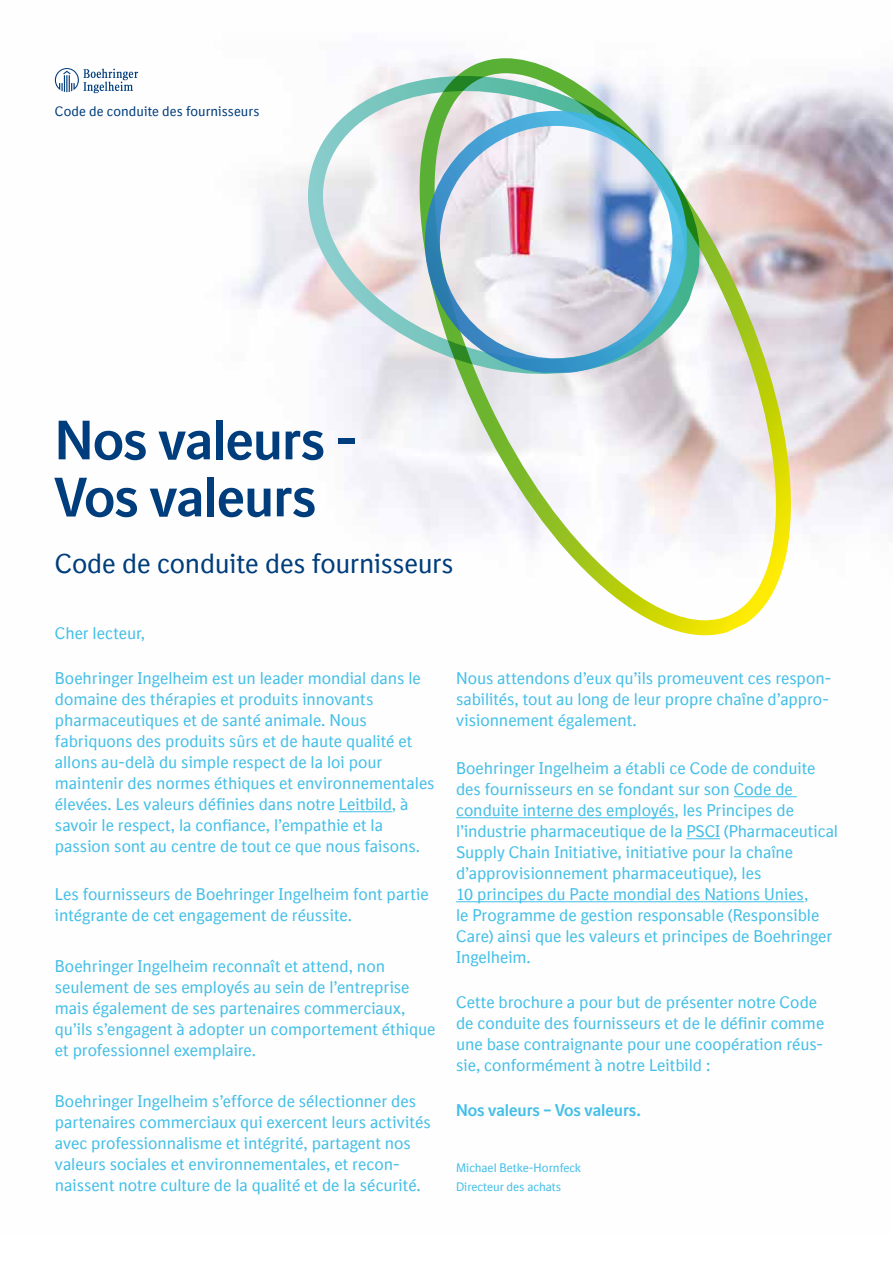
<style>
.page{position:relative;width:893px;height:1263px;background:#fff}
.page>*{position:absolute;margin:0;border:0;box-sizing:border-box;transform-origin:0 0}
.t1{font:700 54px/57px "BI Sans";letter-spacing:-.01em;color:#003d7c}
.t2{font:27px "BI Sans";letter-spacing:-.01em;color:#003d7c}
.t3{font:16.5px/21px "BI Sans";letter-spacing:-.005em;color:#44bfe8}
.t4{font:700 16.5px "BI Sans";color:#44bfe8}
.t5{font:13.5px "BI Sans";letter-spacing:.005em;color:#003d7c}
.t6{font:12px/19.5px "BI Sans";color:#44bfe8}
</style>
<div class="page">
<img style="left:54px;top:56px;width:839px;height:847px">
<svg style="left:419px;top:58px;width:373px;height:584px"></svg>
<svg style="left:301px;top:72px;width:403px;height:306px"></svg>
<svg style="left:425px;top:111px;width:262px;height:262px"></svg>
<hr style="left:734px;top:796px;width:63px;height:1px;background:#44bfe8">
<hr style="left:456px;top:817px;width:218px;height:1px;background:#44bfe8">
<hr style="left:686px;top:838px;width:34px;height:1px;background:#44bfe8">
<hr style="left:456px;top:901px;width:348px;height:1px;background:#44bfe8">
<hr style="left:339px;top:811px;width:53px;height:1px;background:#44bfe8">
<svg style="left:55px;top:68px;width:83px;height:25px"></svg>
<p class="t5" style="left:55px;top:103px;width:206px">Code de conduite des fournisseurs</p>
<h1 class="t1" style="left:55px;top:411px;width:304px">Nos valeurs –<br>Vos valeurs</h1>
<h2 class="t2" style="left:55px;top:548px;width:400px">Code de conduite des fournisseurs</h2>
<p class="t3" style="left:55px;top:623px;width:92px">Cher lecteur,</p>
<p class="t3" style="left:55px;top:668px;width:381px">Boehringer Ingelheim est un leader mondial dans le domaine des thérapies et produits innovants pharmaceutiques et de santé animale. Nous fabriquons des produits sûrs et de haute qualité et allons au-delà du simple respect de la loi pour maintenir des normes éthiques et environnementales élevées. Les valeurs définies dans notre Leitbild, à savoir le respect, la confiance, l’empathie et la passion sont au centre de tout ce que nous faisons.</p>
<p class="t3" style="left:55px;top:884px;width:375px">Les fournisseurs de Boehringer Ingelheim font partie intégrante de cet engagement de réussite.</p>
<p class="t3" style="left:55px;top:956px;width:382px">Boehringer Ingelheim reconnaît et attend, non seulement de ses employés au sein de l’entreprise mais également de ses partenaires commerciaux, qu’ils s’engagent à adopter un comportement éthique et professionnel exemplaire.</p>
<p class="t3" style="left:55px;top:1091px;width:377px">Boehringer Ingelheim s’efforce de sélectionner des partenaires commerciaux qui exercent leurs activités avec professionnalisme et intégrité, partagent nos valeurs sociales et environnementales, et recon&shy;naissent notre culture de la qualité et de la sécurité.</p>
<p class="t3" style="left:456px;top:668px;width:377px">Nous attendons d’eux qu’ils promeuvent ces respon&shy;sabilités, tout au long de leur propre chaîne d’appro&shy;visionnement également.</p>
<p class="t3" style="left:456px;top:758px;width:384px">Boehringer Ingelheim a établi ce Code de conduite des fournisseurs en se fondant sur son Code de conduite interne des employés, les Principes de l’industrie pharmaceutique de la PSCI (Pharmaceutical Supply Chain Initiative, initiative pour la chaîne d’approvisionnement pharmaceutique), les<br>10 principes du Pacte mondial des Nations Unies,<br>le Programme de gestion responsable (Responsible Care) ainsi que les valeurs et principes de Boehringer Ingelheim.</p>
<p class="t3" style="left:456px;top:992px;width:370px">Cette brochure a pour but de présenter notre Code de conduite des fournisseurs et de le définir comme une base contraignante pour une coopération réus&shy;sie, conformément à notre Leitbild :</p>
<p class="t4" style="left:456px;top:1101px;width:186px">Nos valeurs — Vos valeurs.</p>
<p class="t6" style="left:456px;top:1158px;width:127px">Michael Betke-Hornfeck<br>Directeur des achats</p>
</div>
